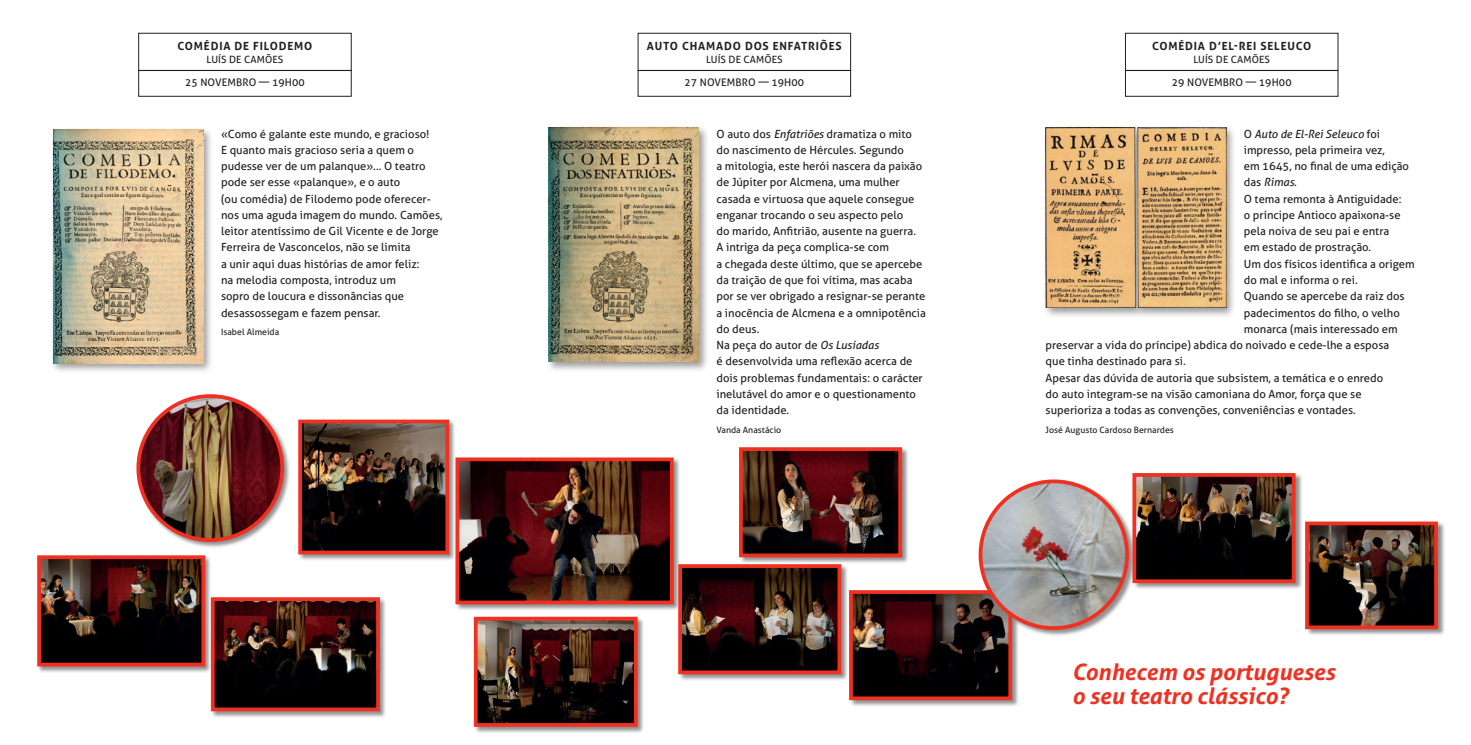
<style>
.page{position:relative;width:1471px;height:745px;background:#fff}
.page>*{position:absolute;margin:0;border:0;box-sizing:border-box;transform-origin:0 0}
.t1{font:italic 700 22.62px/23.9px "Aller";color:#ef3122}
.t2{font:11.25px/16.2px "Aller";color:#231f20}
.t3{font:700 11.25px "Aller";letter-spacing:.07em;color:#231f20}
.t4{font:italic 11.25px "Aller";color:#231f20}
.t5{font:10.5px "Aller";letter-spacing:.01em;color:#231f20}
.t6{font:10px "Aller";letter-spacing:.01em;color:#231f20}
.t7{font:8.75px "Aller";color:#231f20}
.s1{font-style:italic}
.s2{font-style:normal}
</style>
<div class="page">
<div style="left:50px;top:126px;width:164px;height:248px;background:#231f20;opacity:.45"></div>
<img style="left:53px;top:129px;width:150px;height:234px">
<div style="left:545px;top:124px;width:164px;height:248px;background:#231f20;opacity:.45"></div>
<img style="left:548px;top:128px;width:151px;height:233px">
<div style="left:138px;top:33px;width:214px;height:38px;border:1px solid #231f20"></div>
<div style="left:637px;top:33px;width:214px;height:38px;border:1px solid #231f20"></div>
<div style="left:1125px;top:33px;width:213px;height:38px;border:1px solid #231f20"></div>
<div style="left:138px;top:70px;width:214px;height:27px;border:1px solid #231f20"></div>
<div style="left:637px;top:70px;width:214px;height:27px;border:1px solid #231f20"></div>
<div style="left:1125px;top:70px;width:213px;height:27px;border:1px solid #231f20"></div>
<div style="left:1042px;top:124px;width:103px;height:194px;background:#231f20;opacity:.45"></div>
<img style="left:1045px;top:128px;width:89px;height:179px">
<div style="left:1134px;top:124px;width:102px;height:194px;background:#231f20;opacity:.45"></div>
<img style="left:1137px;top:128px;width:89px;height:179px">
<div style="left:37px;top:393px;width:1408px;height:340px;background:#231f20;opacity:.5"></div>
<img style="left:303px;top:424px;width:141px;height:125px">
<div style="left:298px;top:419px;width:151px;height:135px;border:4px solid #ef3122"></div>
<img style="left:42px;top:560px;width:158px;height:101px">
<div style="left:37px;top:555px;width:168px;height:111px;border:4px solid #ef3122"></div>
<img style="left:216px;top:602px;width:159px;height:103px">
<div style="left:211px;top:597px;width:169px;height:113px;border:4px solid #ef3122"></div>
<img style="left:479px;top:621px;width:153px;height:100px">
<div style="left:474px;top:616px;width:163px;height:110px;border:4px solid #ef3122"></div>
<img style="left:460px;top:462px;width:208px;height:137px">
<div style="left:455px;top:457px;width:218px;height:147px;border:4px solid #ef3122"></div>
<img style="left:744px;top:452px;width:153px;height:100px">
<div style="left:739px;top:447px;width:163px;height:110px;border:4px solid #ef3122"></div>
<img style="left:854px;top:594px;width:153px;height:100px">
<div style="left:849px;top:589px;width:163px;height:110px;border:4px solid #ef3122"></div>
<img style="left:1137px;top:478px;width:153px;height:99px">
<div style="left:1132px;top:473px;width:163px;height:109px;border:4px solid #ef3122"></div>
<img style="left:1310px;top:526px;width:122px;height:97px">
<div style="left:1305px;top:521px;width:132px;height:107px;border:4px solid #ef3122"></div>
<img style="left:980px;top:481px;width:147px;height:146px;border-radius:73px">
<div style="left:978px;top:479px;width:151px;height:150px;border:4px solid #ef3122;border-radius:50%"></div>
<img style="left:138px;top:396px;width:144px;height:143px;border-radius:72px">
<div style="left:136px;top:394px;width:148px;height:147px;border:4px solid #ef3122;border-radius:50%"></div>
<img style="left:683px;top:569px;width:153px;height:99px">
<div style="left:678px;top:564px;width:163px;height:109px;border:4px solid #ef3122"></div>
<p class="t3" style="left:178px;top:39px;width:10px">COM</p>
<p class="t3" style="left:204px;top:39px;width:57px">ÉDIA DE FILO</p>
<p class="t3" style="left:279px;top:39px;width:18px">DEMO</p>
<p class="t6" style="left:207px;top:53px;width:77px">luís de camões</p>
<p class="t5" style="left:185px;top:76px;width:121px">25 Novembro — 19h00</p>
<p class="t2" style="left:221px;top:125px;width:223px">«Como é galante este mundo, e gracioso!<br>E quanto mais gracioso seria a quem o pudesse ver de um palanque»... O teatro pode ser esse «palanque», e o auto<br>(ou comédia) de Filodemo pode oferecer&shy;nos uma aguda imagem do mundo. Camões, leitor atentíssimo de Gil Vicente e de Jorge Ferreira de Vasconcelos, não se limita<br>a unir aqui duas histórias de amor feliz:<br>na melodia composta, introduz um<br>sopro de loucura e dissonâncias que desassossegam e fazem pensar.</p>
<p class="t7" style="left:221px;top:327px;width:60px">Isabel Almeida</p>
<p class="t3" style="left:647px;top:39px;width:9px">AUTO</p>
<p class="t3" style="left:682px;top:39px;width:10px">CHAMA</p>
<p class="t3" style="left:724px;top:39px;width:57px">DO DOS ENFATRI</p>
<p class="t3" style="left:820px;top:39px;width:16px">ÕES</p>
<p class="t6" style="left:706px;top:53px;width:77px">luís de camões</p>
<p class="t5" style="left:684px;top:76px;width:121px">27 Novembro — 19h00</p>
<p class="t2" style="left:716px;top:125px;width:211px">O auto dos <span class="s1">Enfatriões</span> dramatiza o mito do nascimento de Hércules. Segundo<br>a mitologia, este herói nascera da paixão de Júpiter por Alcmena, uma mulher casada e virtuosa que aquele consegue enganar trocando o seu aspecto pelo<br>do marido, Anfitrião, ausente na guerra.<br>A intriga da peça complica-se com<br>a chegada deste último, que se apercebe da traição de que foi vítima, mas acaba por se ver obrigado a resignar-se perante a inocência de Alcmena e a omnipotência do deus.<br>N a peça do autor de <span class="s1">Os Lusíadas<br></span>é desenvolvida uma reflexão acerca de dois problemas fundamentais: o carácter inelutável do amor e o questionamento da identidade.</p>
<p class="t7" style="left:716px;top:424px;width:66px">Vanda Anastácio</p>
<p class="t3" style="left:1152px;top:39px;width:161px">COMÉDIA D’EL-REI SELEUCO</p>
<p class="t6" style="left:1193px;top:53px;width:77px">luís de camões</p>
<p class="t5" style="left:1171px;top:76px;width:121px">29 novembro — 19h00</p>
<p class="t4" style="left:1243px;top:127px;width:138px"><span class="s2">O</span> Auto de El-Rei Seleuco <span class="s2">foi</span></p>
<p class="t2" style="left:1243px;top:142px;width:143px">impresso, pela primeira vez,</p>
<p class="t2" style="left:1243px;top:158px;width:167px">em 1645, no final de uma edição</p>
<p class="t4" style="left:1243px;top:175px;width:55px"><span class="s2">das</span> Rimas<span class="s2">.</span></p>
<p class="t2" style="left:1243px;top:190px;width:159px">O tema remonta à Antiguidade:</p>
<p class="t2" style="left:1243px;top:207px;width:158px">o príncipe Antioco apaixona-se</p>
<p class="t2" style="left:1243px;top:223px;width:147px">pela noiva de seu pai e entra</p>
<p class="t2" style="left:1243px;top:239px;width:129px">em estado de prostração.</p>
<p class="t2" style="left:1243px;top:255px;width:172px">Um dos físicos identifica a origem</p>
<p class="t2" style="left:1243px;top:272px;width:115px">do mal e informa o rei.</p>
<p class="t2" style="left:1243px;top:288px;width:162px">Quando se apercebe da raiz dos</p>
<p class="t2" style="left:1243px;top:304px;width:157px">padecimentos do filho, o velho</p>
<p class="t2" style="left:1243px;top:320px;width:156px">monarca (mais interessado em</p>
<p class="t2" style="left:1045px;top:336px;width:345px">preservar a vida do príncipe) abdica do noivado e cede-lhe a esposa</p>
<p class="t2" style="left:1045px;top:353px;width:142px">que tinha destinado para si.</p>
<p class="t2" style="left:1045px;top:369px;width:339px">Apesar das dúvida de autoria que subsistem, a temática e o enredo</p>
<p class="t2" style="left:1045px;top:385px;width:317px">do auto integram-se na visão camoniana do Amor, força que se</p>
<p class="t2" style="left:1045px;top:401px;width:312px">superioriza a todas as convenções, conveniências e vontades.</p>
<p class="t7" style="left:1045px;top:424px;width:130px">José Augusto Cardoso Bernardes</p>
<h1 class="t1" style="left:1072px;top:659px;width:264px">Conhecem os portugueses o seu teatro clássico?</h1>
</div>
